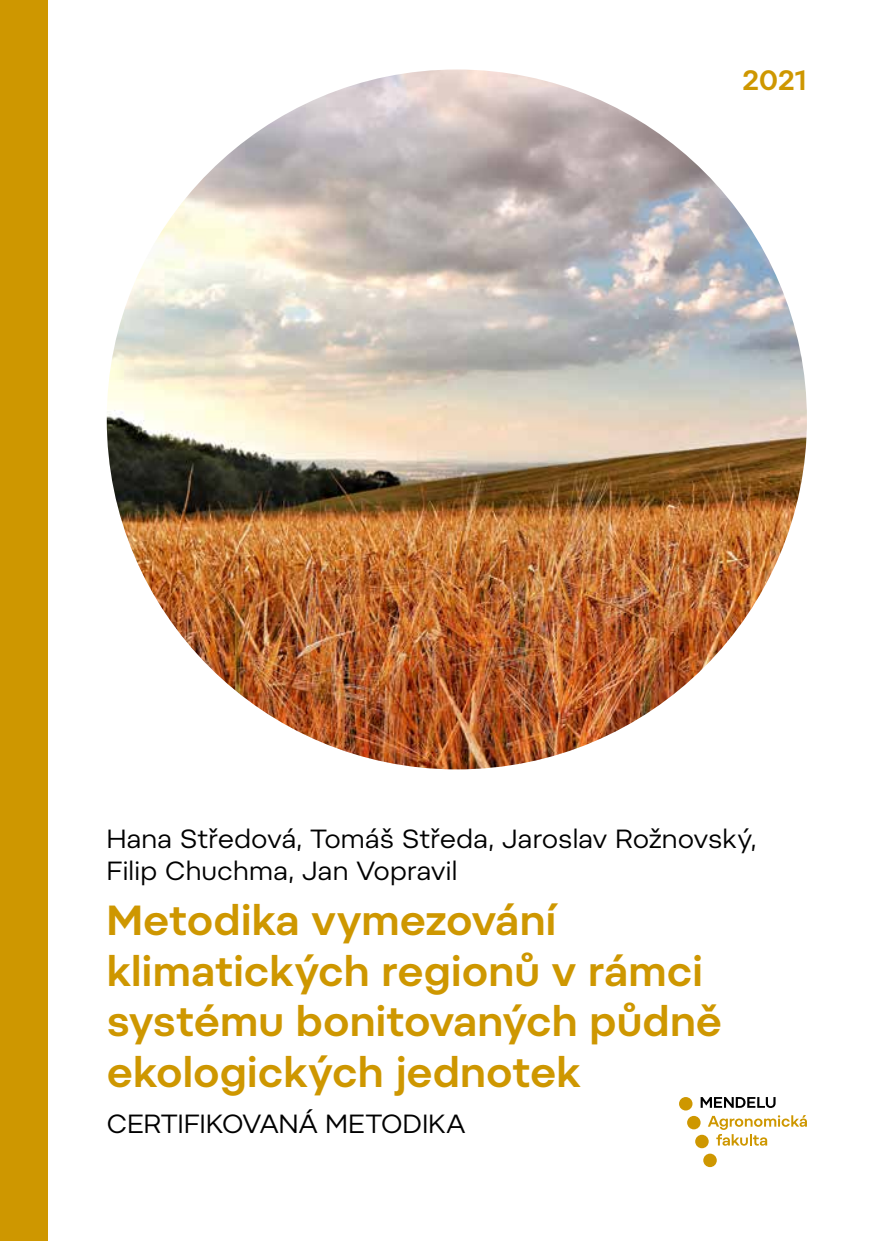
<style>
.page{position:relative;width:874px;height:1241px;background:#fff}
.page>*{position:absolute;margin:0;border:0;box-sizing:border-box;transform-origin:0 0}
.t1{font:600 42px/50.4px "Pepi";color:#ce9700}
.t2{font:600 28px "Pepi";color:#ce9700}
.t3{font:26.25px/31.5px "Pepi";letter-spacing:.005em;color:#000}
</style>
<div class="page">
<div style="left:694px;top:1134px;width:14px;height:13px;background:#ce9700;border-radius:50%"></div>
<div style="left:703px;top:1153px;width:13px;height:13px;background:#ce9700;border-radius:50%"></div>
<svg style="left:678px;top:1096px;width:14px;height:14px"></svg>
<svg style="left:686px;top:1115px;width:14px;height:14px"></svg>
<svg style="left:707px;top:1115px;width:99px;height:30px"></svg>
<svg style="left:700px;top:1097px;width:75px;height:10px"></svg>
<img style="left:107px;top:69px;width:699px;height:700px;border-radius:350px">
<div style="left:0;top:0;width:47px;height:1240px;background:#ce9700"></div>
<p class="t2" style="left:742px;top:63px;width:66px">2021</p>
<p class="t3" style="left:107px;top:822px;width:651px">Hana Středová, Tomáš Středa, Jaroslav Rožnovský,<br>Filip Chuchma, Jan Vopravil</p>
<h1 class="t1" style="left:107px;top:894px;width:616px">Metodika vymezování klimatických regionů v rámci systému bonitovaných půdně ekologických jednotek</h1>
<p class="t3" style="left:107px;top:1107px;width:360px">CERTIFIKOVANÁ METODIKA</p>
</div>
